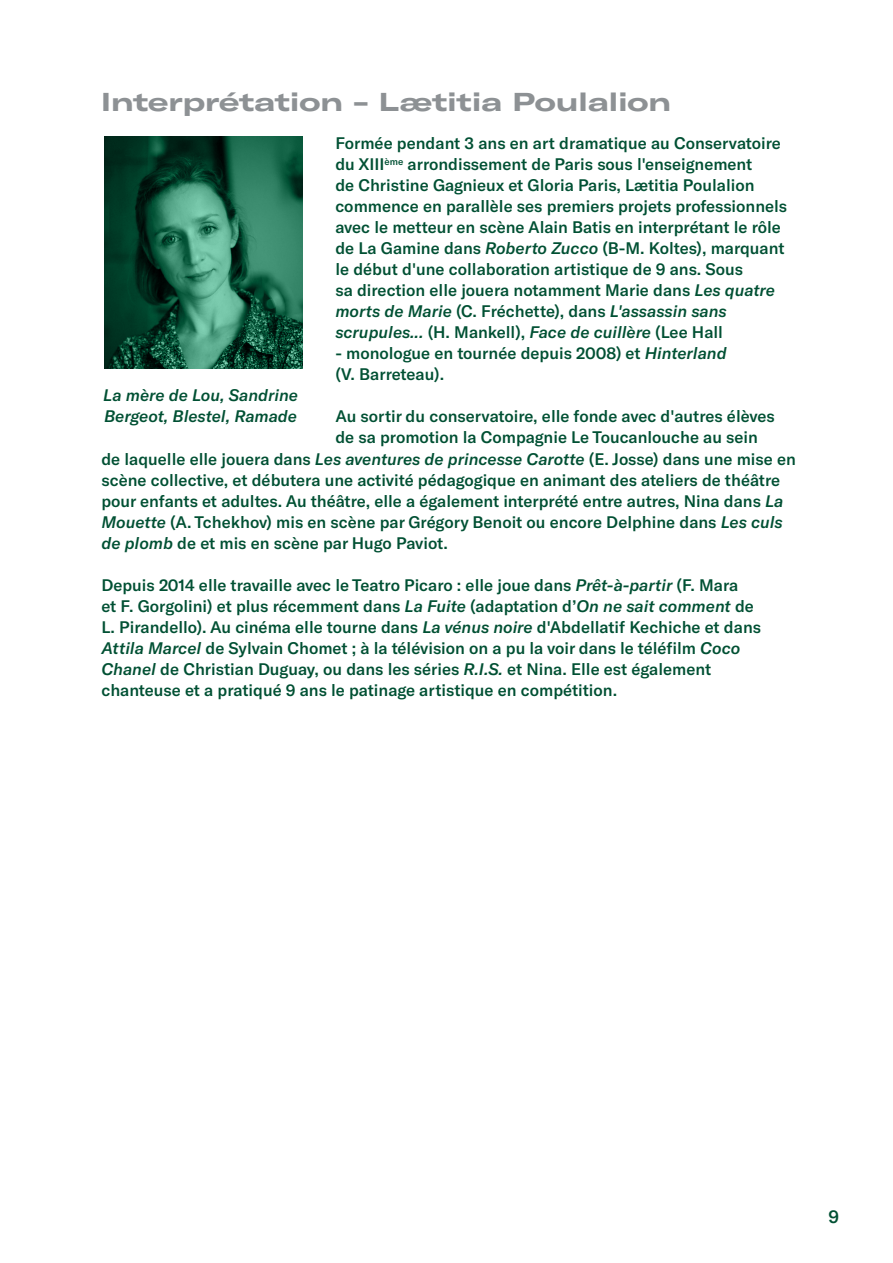
<style>
.page{position:relative;width:893px;height:1263px;background:#fff}
.page>*{position:absolute;margin:0;border:0;box-sizing:border-box;transform-origin:0 0}
.t1{font:700 expanded 25.5px "GT America";color:#8d9194}
.t2{font:500 18px "GT America";color:#005033}
.t3{font:500 16.5px/21px "GT America";color:#005033}
.t4{font:italic 500 16.5px/21px "GT America";color:#005033}
.s1{font-style:italic}
</style>
<div class="page">
<svg style="left:104px;top:136px;width:199px;height:233px;background:#1f6049"></svg>
<p class="t1" style="left:101px;top:86px;width:571px">Interprétation - Lætitia Poulalion</p>
<p class="t3" style="left:335px;top:133px;width:453px">Formée pendant 3 ans en art dramatique au Conservatoire du XIII<sup>ème</sup> arrondissement de Paris sous l'enseignement<br>de Christine Gagnieux et Gloria Paris, Lætitia Poulalion commence en parallèle ses premiers projets professionnels avec le metteur en scène Alain Batis en interprétant le rôle de La Gamine dans <span class="s1">Roberto Zucco</span> (B-M. Koltes), marquant</p>
<p class="t3" style="left:335px;top:259px;width:409px">le début d'une collaboration artistique de 9 ans. Sous</p>
<p class="t3" style="left:335px;top:280px;width:441px">sa direction elle jouera notamment Marie dans <span class="s1">Les quatre morts de Marie</span> (C. Fréchette), dans <span class="s1">L'assassin sans scrupules...</span> (H. Mankell), <span class="s1">Face de cuillère</span> (Lee Hall</p>
<p class="t3" style="left:335px;top:343px;width:393px">- monologue en tournée depuis 2008) et <span class="s1">Hinterland</span></p>
<p class="t3" style="left:335px;top:364px;width:110px">(V. Barreteau).</p>
<p class="t3" style="left:335px;top:406px;width:441px">Au sortir du conservatoire, elle fonde avec d'autres élèves</p>
<p class="t3" style="left:335px;top:427px;width:424px">de sa promotion la Compagnie Le Toucanlouche au sein</p>
<p class="t4" style="left:103px;top:385px;width:196px">La mère de Lou, Sandrine<br>Bergeot, Blestel, Ramade</p>
<p class="t3" style="left:101px;top:449px;width:696px">de laquelle elle jouera dans <span class="s1">Les aventures de princesse Carotte</span> (E. Josse) dans une mise en scène collective, et débutera une activité pédagogique en animant des ateliers de théâtre pour enfants et adultes. Au théâtre, elle a également interprété entre autres, Nina dans <span class="s1">La Mouette</span> (A. Tchekhov) mis en scène par Grégory Benoit ou encore Delphine dans <span class="s1">Les culs de plomb</span> de et mis en scène par Hugo Paviot.</p>
<p class="t3" style="left:101px;top:575px;width:638px">Depuis 2014 elle travaille avec le Teatro Picaro : elle joue dans <span class="s1">Prêt-à-partir</span> (F. Mara</p>
<p class="t3" style="left:101px;top:596px;width:654px">et F. Gorgolini) et plus récemment dans <span class="s1">La Fuite</span> (adaptation d’<span class="s1">On ne sait comment</span> de</p>
<p class="t3" style="left:101px;top:617px;width:661px">L. Pirandello). Au cinéma elle tourne dans <span class="s1">La vénus noire</span> d'Abdellatif Kechiche et dans<br><span class="s1">Attila Marcel</span> de Sylvain Chomet ; à la télévision on a pu la voir dans le téléfilm <span class="s1">Coco</span></p>
<p class="t3" style="left:101px;top:659px;width:611px"><span class="s1">Chanel</span> de Christian Duguay, ou dans les séries <span class="s1">R.I.S.</span> et Nina. Elle est également</p>
<p class="t3" style="left:101px;top:680px;width:517px">chanteuse et a pratiqué 9 ans le patinage artistique en compétition.</p>
<p class="t2" style="left:828px;top:1206px;width:12px">9</p>
</div>
